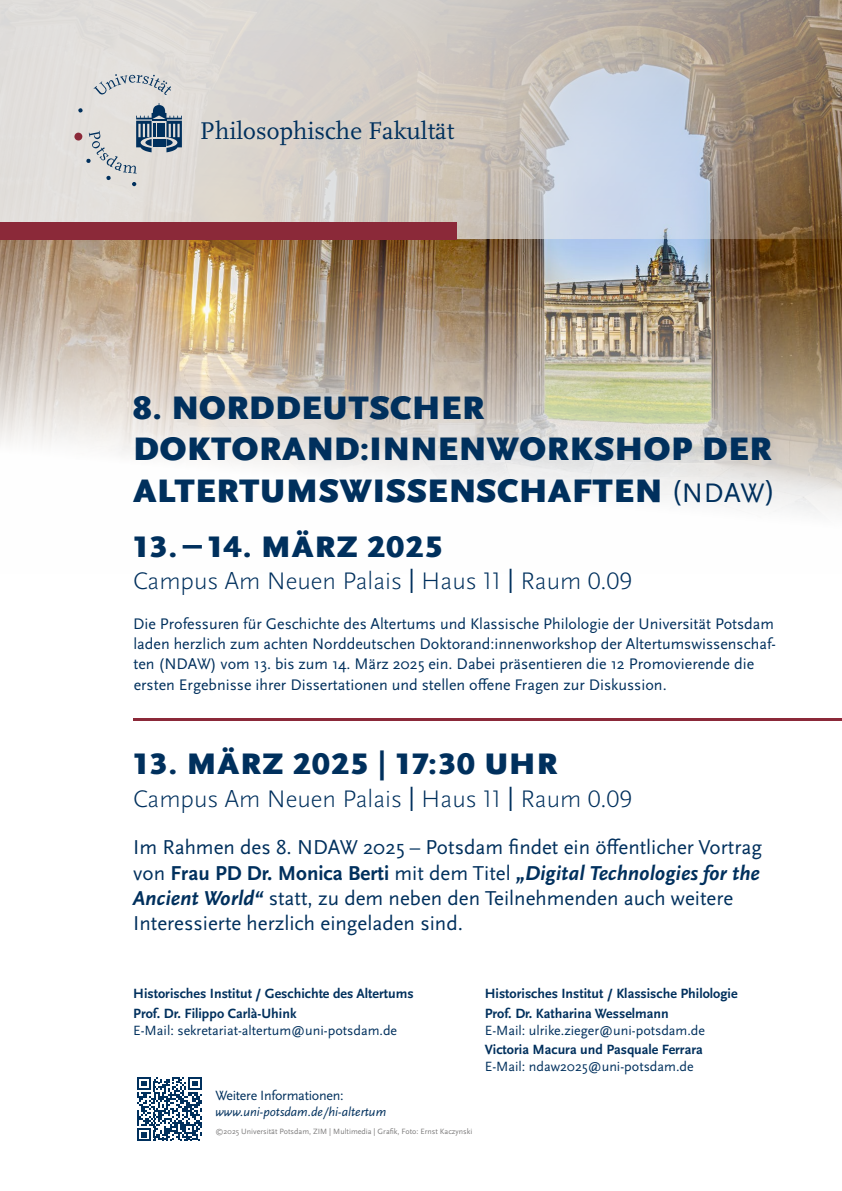
<style>
.page{position:relative;width:842px;height:1191px;background:#fff}
.page>*{position:absolute;margin:0;border:0;box-sizing:border-box;transform-origin:0 0}
.t1{font:900 34px/41.4px "Scala Sans Pro";letter-spacing:.02em;color:#00305d}
.t2{font:900 31px "Scala Sans Pro";letter-spacing:.025em;color:#00305d}
.t3{font:25.2px "Scala Pro";color:#00305d}
.t4{font:300 25px "Scala Sans Pro";color:#00305d}
.t5{font:21px/25.2px "Scala Sans Pro";color:#00305d}
.t6{font:16px/20px "Scala Sans Pro";color:#00305d}
.t7{font:700 14px/19.6px "Scala Sans Pro";color:#00305d}
.t8{font:14px "Scala Sans Pro";color:#00305d}
.t9{font:14px "Scala Sans Pro";letter-spacing:-.02em;color:#00305d}
.t10{font:italic 13px "Scala Sans Pro";color:#00305d}
.t11{font:8px "Scala Sans Pro";color:#7c7b7b}
.s1{font-weight:400;font-size:28px}
.s2{font-weight:400}
.s3{font-weight:700}
.s4{font-weight:700;font-style:italic}
</style>
<div class="page">
<img style="left:0;top:239px;width:842px;height:275px">
<svg style="left:137px;top:1077px;width:65px;height:64px"></svg>
<svg style="left:0;top:0;width:842px;height:239px"></svg>
<svg style="left:94px;top:74px;width:77px;height:21px"></svg>
<svg style="left:74px;top:103px;width:107px;height:83px"></svg>
<div style="left:0;top:222px;width:456px;height:17px;background:#8b2939"></div>
<hr style="left:133px;top:718px;width:709px;height:3px;background:#8b2939">
<h3 class="t3" style="left:200px;top:116px;width:256px">Philosophische Fakultät</h3>
<h1 class="t1" style="left:132px;top:388px;width:644px">8. NORDDEUTSCHER<br>DOKTORAND:INNENWORKSHOP DER<br>ALTERTUMSWISSENSCHAFTEN <span class="s1">(NDAW)</span></h1>
<h2 class="t2" style="left:133px;top:528px;width:311px">13. – 14. MÄRZ 2025</h2>
<h3 class="t4" style="left:133px;top:566px;width:500px">Campus Am Neuen Palais <span class="s2">|</span> Haus 11 <span class="s2">|</span> Raum 0.09</h3>
<p class="t6" style="left:133px;top:614px;width:644px">Die Professuren für Geschichte des Altertums und Klassische Philologie der Universität Potsdam laden herzlich zum achten Norddeutschen Doktorand:innenworkshop der Altertumswissenschaf&shy;ten (NDAW) vom 13. bis zum 14. März 2025 ein. Dabei präsentieren die 12 Promovierende die ersten Ergebnisse ihrer Dissertationen und stellen offene Fragen zur Diskussion.</p>
<h2 class="t2" style="left:133px;top:746px;width:426px">13. MÄRZ 2025 <span class="s3">|</span> 17:30 UHR</h2>
<h3 class="t4" style="left:133px;top:784px;width:500px">Campus Am Neuen Palais <span class="s2">|</span> Haus 11 <span class="s2">|</span> Raum 0.09</h3>
<p class="t5" style="left:133px;top:835px;width:631px">Im Rahmen des 8. NDAW 2025 – Potsdam findet ein öffentlicher Vortrag von <span class="s3">Frau PD Dr. Monica Berti</span> mit dem Titel <span class="s4">„Digital Technologies for the Ancient World“</span> statt, zu dem neben den Teilnehmenden auch weitere Interessierte herzlich eingeladen sind.</p>
<p class="t7" style="left:133px;top:984px;width:282px">Historisches Institut / Geschichte des Altertums<br>Prof. Dr. Filippo Carlà-Uhink</p>
<p class="t8" style="left:133px;top:1022px;width:265px">E-Mail: sekretariat-altertum@uni-potsdam.de</p>
<p class="t9" style="left:215px;top:1087px;width:130px">Weitere Informationen:</p>
<p class="t10" style="left:215px;top:1104px;width:172px">www.uni-potsdam.de/hi-altertum</p>
<p class="t11" style="left:215px;top:1127px;width:258px">©2025 Universität Potsdam, ZIM | Multimedia | Grafik, Foto: Ernst Kaczynski</p>
<p class="t7" style="left:485px;top:984px;width:254px">Historisches Institut / Klassische Philologie<br>Prof. Dr. Katharina Wesselmann</p>
<p class="t8" style="left:485px;top:1022px;width:222px">E-Mail: ulrike.zieger@uni-potsdam.de</p>
<p class="t7" style="left:485px;top:1040px;width:219px">Victoria Macura und Pasquale Ferrara</p>
<p class="t8" style="left:485px;top:1058px;width:210px">E-Mail: ndaw2025@uni-potsdam.de</p>
</div>
